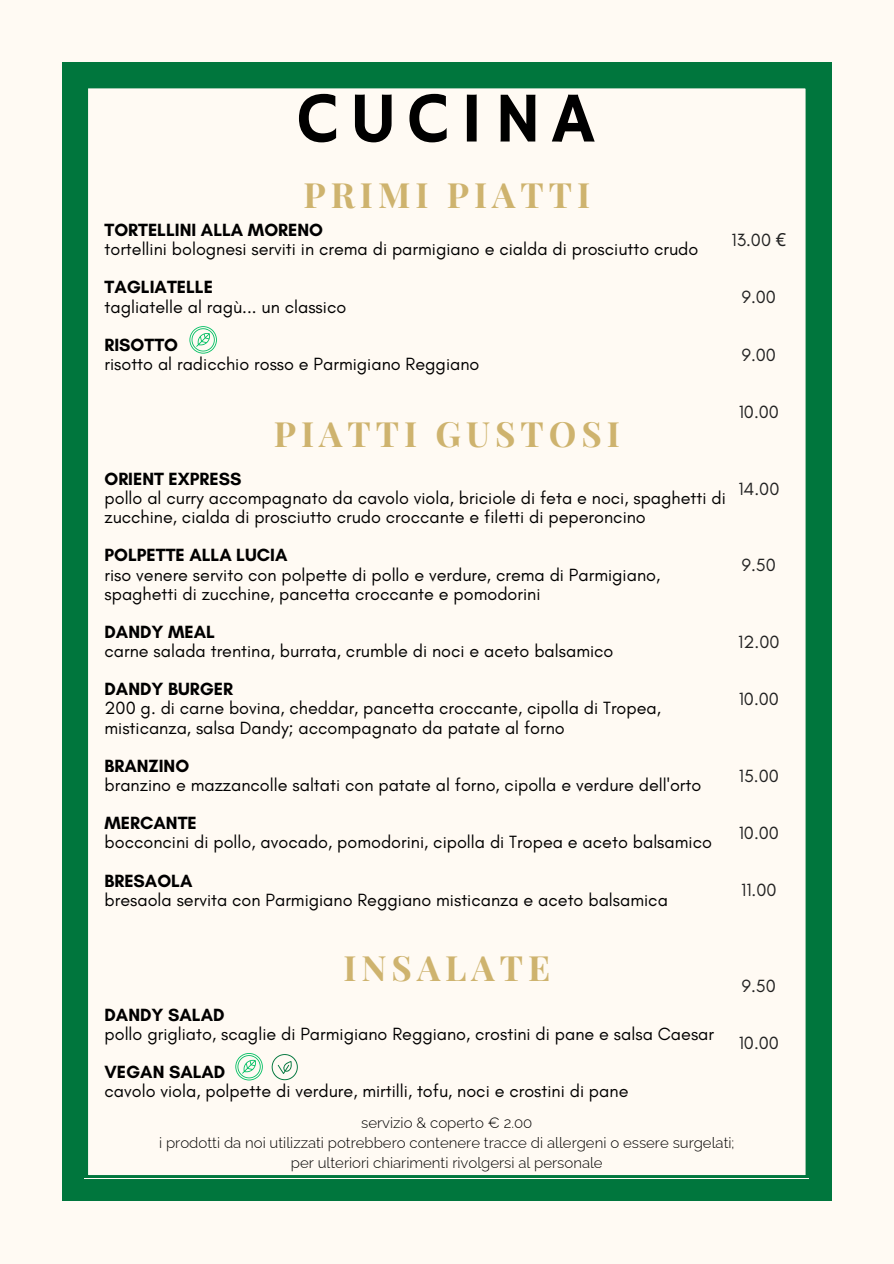
<style>
.page{position:relative;width:894px;height:1264px;background:#fff}
.page>*{position:absolute;margin:0;border:0;box-sizing:border-box;transform-origin:0 0}
.t1{font:72px "Hammersmith One";letter-spacing:.145em;color:#000}
.t2{font:700 34.8px "Playfair Display";letter-spacing:.145em;color:#ceb36e}
.t3{font:18px/19.2px "Glacial Indifference";color:#000}
.t4{font:18px "Glacial Indifference";color:#222}
.t5{font:300 15px "Raleway";color:#000}
.s1{font-weight:700}
.s2{font-family:"Noto Sans"}
</style>
<div class="page">
<div style="left:0;top:0;width:893px;height:1263px;background:#fffaf3"></div>
<div style="left:62px;top:62px;width:769px;height:1138px;background:#00763d"></div>
<div style="left:88px;top:88px;width:718px;height:1088px;background:#fffaf3"></div>
<svg style="left:189px;top:326px;width:27px;height:27px"></svg>
<svg style="left:235px;top:1052px;width:27px;height:27px"></svg>
<svg style="left:271px;top:1054px;width:26px;height:25px"></svg>
<h2 class="t1" style="left:297px;top:77px;width:298px">CUCINA</h2>
<h1 class="t2" style="left:303px;top:170px;width:288px">PRIMI PIATTI</h1>
<h3 class="t3" style="left:104px;top:220px;width:595px"><span class="s1">TORTELLINI ALLA MORENO<br></span>tortellini bolognesi serviti in crema di parmigiano e cialda di prosciutto crudo</h3>
<h3 class="t3" style="left:104px;top:277px;width:243px"><span class="s1">TAGLIATELLE<br></span>tagliatelle al ragù... un classico</h3>
<h3 class="t3" style="left:104px;top:335px;width:376px"><span class="s1">RISOTTO<br></span>risotto al radicchio rosso e Parmigiano Reggiano</h3>
<h3 class="t2" style="left:274px;top:410px;width:347px">PIATTI GUSTOSI</h3>
<h3 class="t4" style="left:731px;top:229px;width:56px">13.00 <span class="s2">€</span></h3>
<h3 class="t4" style="left:741px;top:286px;width:36px">9.00</h3>
<h3 class="t4" style="left:741px;top:343px;width:36px">9.00</h3>
<h3 class="t4" style="left:738px;top:401px;width:42px">10.00</h3>
<h3 class="t3" style="left:104px;top:469px;width:622px"><span class="s1">ORIENT EXPRESS<br></span>pollo al curry accompagnato da cavolo viola, briciole di feta e noci, spaghetti di zucchine, cialda di prosciutto crudo croccante e filetti di peperoncino</h3>
<h3 class="t3" style="left:104px;top:545px;width:557px"><span class="s1">POLPETTE ALLA LUCIA<br></span>riso venere servito con polpette di pollo e verdure, crema di Parmigiano, spaghetti di zucchine, pancetta croccante e pomodorini</h3>
<h3 class="t3" style="left:104px;top:622px;width:510px"><span class="s1">DANDY MEAL<br></span>carne salada trentina, burrata, crumble di noci e aceto balsamico</h3>
<h3 class="t3" style="left:104px;top:679px;width:558px"><span class="s1">DANDY BURGER<br></span>200 g. di carne bovina, cheddar, pancetta croccante, cipolla di Tropea, misticanza, salsa Dandy; accompagnato da patate al forno</h3>
<h3 class="t3" style="left:104px;top:756px;width:598px"><span class="s1">BRANZINO<br></span>branzino e mazzancolle saltati con patate al forno, cipolla e verdure dell'orto</h3>
<h3 class="t3" style="left:104px;top:813px;width:608px"><span class="s1">MERCANTE<br></span>bocconcini di pollo, avocado, pomodorini, cipolla di Tropea e aceto balsamico</h3>
<h3 class="t3" style="left:104px;top:870px;width:564px"><span class="s1">BRESAOLA<br></span>bresaola servita con Parmigiano Reggiano misticanza e aceto balsamica</h3>
<h3 class="t4" style="left:738px;top:477px;width:43px">14.00</h3>
<h3 class="t4" style="left:741px;top:554px;width:36px">9.50</h3>
<h3 class="t4" style="left:738px;top:630px;width:43px">12.00</h3>
<h3 class="t4" style="left:738px;top:688px;width:42px">10.00</h3>
<h2 class="t4" style="left:738px;top:764px;width:42px">15.00</h2>
<p class="t4" style="left:738px;top:821px;width:42px">10.00</p>
<h2 class="t4" style="left:741px;top:879px;width:37px">11.00</h2>
<h3 class="t2" style="left:343px;top:942px;width:208px">INSALATE</h3>
<h3 class="t3" style="left:104px;top:1004px;width:611px"><span class="s1">DANDY SALAD<br></span>pollo grigliato, scaglie di Parmigiano Reggiano, crostini di pane e salsa Caesar</h3>
<h3 class="t3" style="left:104px;top:1062px;width:525px"><span class="s1">VEGAN SALAD<br></span>cavolo viola, polpette di verdure, mirtilli, tofu, noci e crostini di pane</h3>
<p class="t4" style="left:741px;top:974px;width:36px">9.50</p>
<p class="t4" style="left:738px;top:1032px;width:42px">10.00</p>
<h3 class="t5" style="left:361px;top:1113px;width:173px">servizio &amp; coperto € 2.00</h3>
<h3 class="t5" style="left:159px;top:1133px;width:576px">i prodotti da noi utilizzati potrebbero contenere tracce di allergeni o essere surgelati;</h3>
<h3 class="t5" style="left:291px;top:1154px;width:313px">per ulteriori chiarimenti rivolgersi al personale</h3>
</div>
